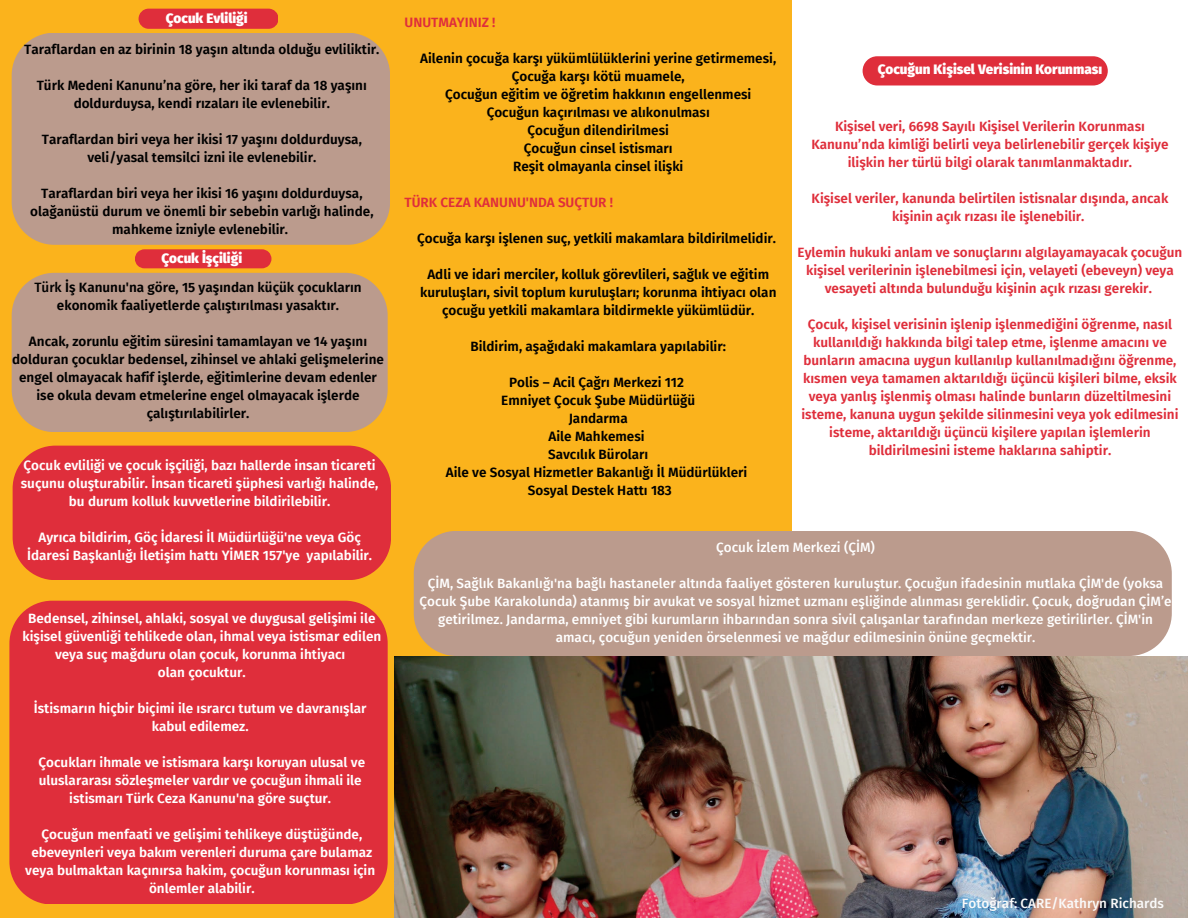
<style>
.page{position:relative;width:1188px;height:918px;background:#fbb31c}
.page>*{position:absolute;margin:0;border:0;box-sizing:border-box;transform-origin:0 0}
.t1{font:600 13.5px/18px "Fira Sans";color:#000;text-align:center}
.t2{font:600 13.5px/18px "Fira Sans";color:#df2e3b;text-align:center}
.t3{font:600 13.5px/18px "Fira Sans";color:#fff;text-align:center}
.t4{font:500 13.5px/18px "Fira Sans";color:#fff;text-align:center}
.t5{font:900 13.5px "Fira Sans";color:#fff}
.t6{font:500 13.5px "Fira Sans";color:#fafafa}
.s1{font-weight:500}
</style>
<div class="page">
<div style="left:12px;top:33px;width:378px;height:212px;background:#bb9b8d"></div>
<div style="left:792px;top:0;width:396px;height:918px;background:#fff"></div>
<img style="left:394px;top:656px;width:794px;height:262px">
<div style="left:139px;top:9px;width:139px;height:20px;background:#df2e3b;border-radius:10px"></div>
<svg style="left:135px;top:249px;width:136px;height:19px;background:#e03339"></svg>
<div style="left:12px;top:273px;width:376px;height:159px;background:#bb9b8d"></div>
<div style="left:13px;top:446px;width:378px;height:134px;background:#df2e3b"></div>
<div style="left:9px;top:601px;width:379px;height:303px;background:#df2e3b"></div>
<div style="left:863px;top:56px;width:245px;height:29px;background:#df2e3b;border-radius:15px"></div>
<div style="left:414px;top:531px;width:758px;height:125px;background:#bb9b8d"></div>
<p class="t5" style="left:166px;top:10px;width:83px">Çocuk Evliliği</p>
<p class="t1" style="left:24px;top:40px;width:357px">Taraflardan en az birinin 18 yaşın altında olduğu evliliktir.</p>
<p class="t1" style="left:37px;top:76px;width:332px">Türk Medeni Kanunu’na göre, her iki taraf da 18 yaşını doldurduysa, kendi rızaları ile evlenebilir.</p>
<p class="t1" style="left:42px;top:130px;width:322px">Taraflardan biri veya her ikisi 17 yaşını doldurduysa, veli/yasal temsilci izni ile evlenebilir.</p>
<p class="t1" style="left:30px;top:184px;width:345px">Taraflardan biri veya her ikisi 16 yaşını doldurduysa, olağanüstü durum ve önemli bir sebebin varlığı halinde, mahkeme izniyle evlenebilir.</p>
<p class="t5" style="left:161px;top:250px;width:82px">Çocuk İşçiliği</p>
<p class="t1" style="left:34px;top:278px;width:329px"><span class="s1">Türk</span> İş Kanunu'na göre, 15 yaşından küçük çocukların ekonomik faaliyetlerde çalıştırılması yasaktır.</p>
<p class="t1" style="left:12px;top:332px;width:373px">Ancak, zorunlu eğitim süresini tamamlayan ve 14 yaşını dolduran çocuklar bedensel, zihinsel ve ahlaki gelişmelerine engel olmayacak hafif işlerde, eğitimlerine devam edenler ise okula devam etmelerine engel olmayacak işlerde çalıştırılabilirler.</p>
<p class="t3" style="left:21px;top:457px;width:359px">Çocuk evliliği ve çocuk işçiliği, bazı hallerde insan ticareti suçunu oluşturabilir. İnsan ticareti şüphesi varlığı halinde, bu durum kolluk kuvvetlerine bildirilebilir.</p>
<p class="t3" style="left:27px;top:529px;width:347px">Ayrıca bildirim, Göç İdaresi İl Müdürlüğü'ne veya Göç<br>İdaresi Başkanlığı İletişim hattı YİMER 157'ye yapılabilir.</p>
<p class="t3" style="left:22px;top:609px;width:360px">Bedensel, zihinsel, ahlaki, sosyal ve duygusal gelişimi ile kişisel güvenliği tehlikede olan, ihmal veya istismar edilen veya suç mağduru olan çocuk, korunma ihtiyacı</p>
<p class="t3" style="left:158px;top:663px;width:89px">olan çocuktur.</p>
<p class="t3" style="left:34px;top:699px;width:334px">İstismarın hiçbir biçimi ile ısrarcı tutum ve davranışlar</p>
<p class="t3" style="left:152px;top:717px;width:98px">kabul edilemez.</p>
<p class="t3" style="left:39px;top:753px;width:328px;text-align:left">Çocukları ihmale ve istismara karşı koruyan ulusal ve uluslararası sözleşmeler vardır ve çocuğun ihmali ile</p>
<p class="t3" style="left:69px;top:789px;width:263px">istismarı Türk Ceza Kanunu'na göre suçtur.</p>
<p class="t3" style="left:31px;top:825px;width:342px">Çocuğun menfaati ve gelişimi tehlikeye düştüğünde, ebeveynleri veya bakım verenleri duruma çare bulamaz</p>
<p class="t3" style="left:25px;top:861px;width:352px">veya bulmaktan kaçınırsa hakim, çocuğun korunması için</p>
<p class="t3" style="left:149px;top:879px;width:107px">önlemler alabilir.</p>
<p class="t2" style="left:405px;top:13px;width:93px">UNUTMAYINIZ !</p>
<p class="t1" style="left:420px;top:49px;width:358px">Ailenin çocuğa karşı yükümlülüklerini yerine getirmemesi,</p>
<p class="t1" style="left:512px;top:67px;width:174px">Çocuğa karşı kötü muamele,</p>
<p class="t1" style="left:445px;top:85px;width:308px">Çocuğun eğitim ve öğretim hakkının engellenmesi</p>
<p class="t1" style="left:487px;top:103px;width:225px">Çocuğun kaçırılması ve alıkonulması</p>
<p class="t1" style="left:528px;top:121px;width:143px">Çocuğun dilendirilmesi</p>
<p class="t1" style="left:524px;top:139px;width:150px">Çocuğun cinsel istismarı</p>
<p class="t1" style="left:513px;top:157px;width:172px">Reşit olmayanla cinsel ilişki</p>
<p class="t2" style="left:405px;top:193px;width:210px">TÜRK CEZA KANUNU'NDA SUÇTUR !</p>
<p class="t1" style="left:417px;top:229px;width:360px">Çocuğa karşı işlenen suç, yetkili makamlara bildirilmelidir.</p>
<p class="t1" style="left:420px;top:265px;width:358px">Adli ve idari merciler, kolluk görevlileri, sağlık ve eğitim kuruluşları, sivil toplum kuruluşları; korunma ihtiyacı olan çocuğu yetkili makamlara bildirmekle yükümlüdür.</p>
<p class="t1" style="left:470px;top:337px;width:257px">Bildirim, aşağıdaki makamlara yapılabilir:</p>
<p class="t1" style="left:509px;top:373px;width:176px">Polis – Acil Çağrı Merkezi 112</p>
<p class="t1" style="left:501px;top:391px;width:195px">Emniyet Çocuk Şube Müdürlüğü</p>
<p class="t1" style="left:569px;top:409px;width:61px">Jandarma</p>
<p class="t1" style="left:549px;top:427px;width:98px">Aile Mahkemesi</p>
<p class="t1" style="left:548px;top:445px;width:102px">Savcılık Büroları</p>
<p class="t1" style="left:446px;top:463px;width:303px">Aile ve Sosyal Hizmetler Bakanlığı İl Müdürlükleri</p>
<p class="t1" style="left:528px;top:481px;width:146px">Sosyal Destek Hattı 183</p>
<p class="t5" style="left:878px;top:62px;width:226px">Çocuğun Kişisel Verisinin Korunması</p>
<p class="t2" style="left:811px;top:117px;width:359px">Kişisel veri, 6698 Sayılı Kişisel Verilerin Korunması<br>Kanunu’nda kimliği belirli veya belirlenebilir gerçek kişiye ilişkin her türlü bilgi olarak tanımlanmaktadır.</p>
<p class="t2" style="left:812px;top:189px;width:358px">Kişisel veriler, kanunda belirtilen istisnalar dışında, ancak kişinin açık rızası ile işlenebilir.</p>
<p class="t2" style="left:798px;top:243px;width:386px">Eylemin hukuki anlam ve sonuçlarını algılayamayacak çocuğun kişisel verilerinin işlenebilmesi için, velayeti (ebeveyn) veya vesayeti altında bulunduğu kişinin açık rızası gerekir.</p>
<p class="t2" style="left:801px;top:315px;width:379px">Çocuk, kişisel verisinin işlenip işlenmediğini öğrenme, nasıl kullanıldığı hakkında bilgi talep etme, işlenme amacını ve bunların amacına uygun kullanılıp kullanılmadığını öğrenme, kısmen veya tamamen aktarıldığı üçüncü kişileri bilme, eksik veya yanlış işlenmiş olması halinde bunların düzeltilmesini isteme, kanuna uygun şekilde silinmesini veya yok edilmesini isteme, aktarıldığı üçüncü kişilere yapılan işlemlerin bildirilmesini isteme haklarına sahiptir.</p>
<p class="t4" style="left:716px;top:539px;width:160px">Çocuk İzlem Merkezi (ÇİM)</p>
<p class="t4" style="left:419px;top:575px;width:754px">ÇİM, Sağlık Bakanlığı'na bağlı hastaneler altında faaliyet gösteren kuruluştur. Çocuğun ifadesinin mutlaka ÇİM'de (yoksa Çocuk Şube Karakolunda) atanmış bir avukat ve sosyal hizmet uzmanı eşliğinde alınması gereklidir. Çocuk, doğrudan ÇİM’e getirilmez. Jandarma, emniyet gibi kurumların ihbarından sonra sivil çalışanlar tarafından merkeze getirilirler. ÇİM'in amacı, çocuğun yeniden örselenmesi ve mağdur edilmesinin önüne geçmektir.</p>
<p class="t6" style="left:962px;top:896px;width:204px">Fotoğraf: CARE/Kathryn Richards</p>
</div>
